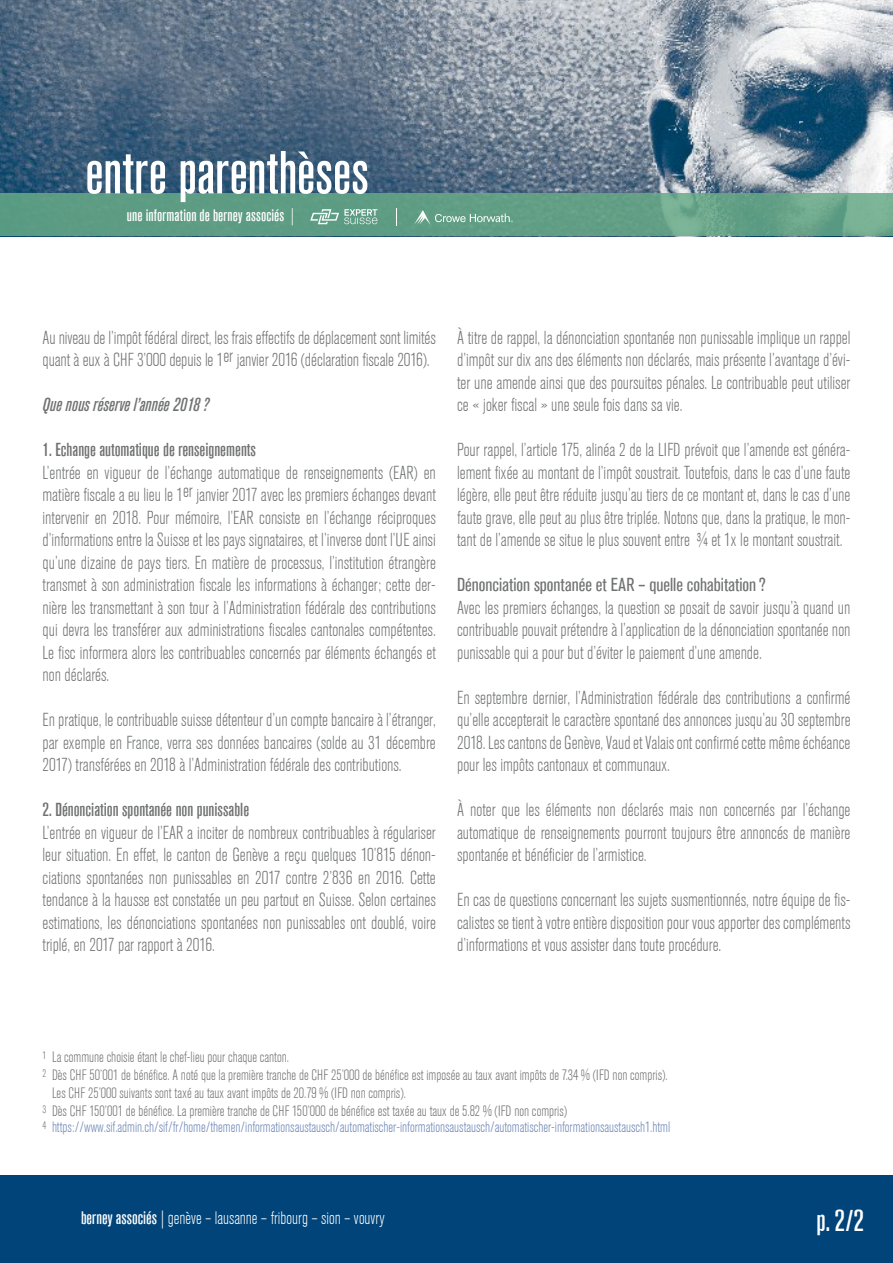
<style>
.page{position:relative;width:893px;height:1263px;background:#fff}
.page>*{position:absolute;margin:0;border:0;box-sizing:border-box;transform-origin:0 0}
.t1{font:500 condensed 60px "Akzidenz Grotesk Std";color:#fff}
.t2{font:500 condensed 30px "Akzidenz Grotesk Std";color:#fff}
.t3{font:300 condensed 18.75px/22.5px "Akzidenz Grotesk Std";color:#707172;text-align:justify}
.t4{font:500 condensed 18.75px "Akzidenz Grotesk Std";color:#707172}
.t5{font:condensed 18.75px "Akzidenz Grotesk Std";color:#707172}
.t6{font:italic 500 condensed 18.75px "Akzidenz Grotesk Std";color:#707172}
.t7{font:300 condensed 18px "Akzidenz Grotesk Std";color:#fff}
.t8{font:500 condensed 16.5px "Akzidenz Grotesk Std";letter-spacing:.005em;color:#fff}
.t9{font:300 condensed 15px "Akzidenz Grotesk Std";color:#707172}
.t10{font:300 condensed 15px "Akzidenz Grotesk Std";color:#6984b5}
.s1{font-weight:300;font-size:17.25px}
.s2{font-weight:500}
</style>
<div class="page">
<img style="left:0;top:0;width:893px;height:193px">
<svg style="left:0;top:193px;width:893px;height:43px;fill:#5f9d84"></svg>
<svg style="left:396px;top:209px;width:1px;height:17px"></svg>
<div style="left:0;top:1176px;width:893px;height:87px;background:#00447a"></div>
<svg style="left:310px;top:209px;width:67px;height:15px"></svg>
<svg style="left:414px;top:210px;width:99px;height:15px"></svg>
<p class="t1" style="left:85px;top:139px;width:285px">entre parenthèses</p>
<p class="t8" style="left:127px;top:206px;width:169px">une information de berney associés <span class="s1">|</span></p>
<p class="t3" style="left:43px;top:326px;width:395px">Au niveau de l’impôt fédéral direct, les frais effectifs de déplacement sont limités quant à eux à CHF 3’000 depuis le 1er janvier 2016 (déclaration fiscale 2016).</p>
<p class="t6" style="left:43px;top:394px;width:168px">Que nous réserve l’année 2018 ?</p>
<p class="t4" style="left:43px;top:439px;width:215px">1. Echange automatique de renseignements</p>
<p class="t3" style="left:43px;top:461px;width:395px">L’entrée en vigueur de l’échange automatique de renseignements (EAR) en matière fiscale a eu lieu le 1er janvier 2017 avec les premiers échanges devant intervenir en 2018. Pour mémoire, l’EAR consiste en l’échange réciproques d’informations entre la Suisse et les pays signataires, et l’inverse dont l’UE ainsi qu’une dizaine de pays tiers. En matière de processus, l’institution étrangère transmet à son administration fiscale les informations à échanger; cette der&shy;nière les transmettant à son tour à l’Administration fédérale des contributions qui devra les transférer aux administrations fiscales cantonales compétentes.<br>Le fisc informera alors les contribuables concernés par éléments échangés et non déclarés.</p>
<p class="t3" style="left:43px;top:709px;width:395px">En pratique, le contribuable suisse détenteur d’un compte bancaire à l’étranger, par exemple en France, verra ses données bancaires (solde au 31 décembre 2017) transférées en 2018 à l’Administration fédérale des contributions.</p>
<p class="t4" style="left:43px;top:799px;width:208px">2. Dénonciation spontanée non punissable</p>
<p class="t3" style="left:43px;top:821px;width:395px">L’entrée en vigueur de l’EAR a inciter de nombreux contribuables à régulariser leur situation. En effet, le canton de Genève a reçu quelques 10’815 dénon&shy;ciations spontanées non punissables en 2017 contre 2’836 en 2016. Cette tendance à la hausse est constatée un peu partout en Suisse. Selon certaines estimations, les dénonciations spontanées non punissables ont doublé, voire triplé, en 2017 par rapport à 2016.</p>
<p class="t3" style="left:457px;top:326px;width:395px">À titre de rappel, la dénonciation spontanée non punissable implique un rappel d’impôt sur dix ans des éléments non déclarés, mais présente l’avantage d’évi&shy;ter une amende ainsi que des poursuites pénales. Le contribuable peut utiliser ce « joker fiscal » une seule fois dans sa vie.</p>
<p class="t3" style="left:457px;top:439px;width:395px">Pour rappel, l’article 175, alinéa 2 de la LIFD prévoit que l’amende est généra&shy;lement fixée au montant de l’impôt soustrait. Toutefois, dans le cas d’une faute légère, elle peut être réduite jusqu’au tiers de ce montant et, dans le cas d’une faute grave, elle peut au plus être triplée. Notons que, dans la pratique, le mon&shy;tant de l’amende se situe le plus souvent entre ¾ et 1x le montant soustrait.</p>
<p class="t5" style="left:457px;top:574px;width:310px">Dénonciation spontanée et EAR – quelle cohabitation?</p>
<p class="t3" style="left:457px;top:596px;width:395px">Avec les premiers échanges, la question se posait de savoir jusqu’à quand un contribuable pouvait prétendre à l’application de la dénonciation spontanée non punissable qui a pour but d’éviter le paiement d’une amende.</p>
<p class="t3" style="left:457px;top:686px;width:395px">En septembre dernier, l’Administration fédérale des contributions a confirmé qu’elle accepterait le caractère spontané des annonces jusqu’au 30 septembre 2018. Les cantons de Genève, Vaud et Valais ont confirmé cette même échéance pour les impôts cantonaux et communaux.</p>
<p class="t3" style="left:457px;top:799px;width:395px">À noter que les éléments non déclarés mais non concernés par l’échange automatique de renseignements pourront toujours être annoncés de manière spontanée et bénéficier de l’armistice.</p>
<p class="t3" style="left:457px;top:889px;width:395px">En cas de questions concernant les sujets susmentionnés, notre équipe de fis&shy;calistes se tient à votre entière disposition pour vous apporter des compléments d’informations et vous assister dans toute procédure.</p>
<p class="t9" style="left:43px;top:1049px;width:248px"><sup>1</sup> La commune choisie étant le chef-lieu pour chaque canton.</p>
<p class="t9" style="left:43px;top:1067px;width:627px"><sup>2</sup> Dès CHF 50’001 de bénéfice. A noté que la première tranche de CHF 25’000 de bénéfice est imposée au taux avant impôts de 7.34 % (IFD non compris).</p>
<p class="t9" style="left:52px;top:1085px;width:355px">Les CHF 25’000 suivants sont taxé au taux avant impôts de 20.79 % (IFD non compris).</p>
<p class="t9" style="left:43px;top:1103px;width:526px"><sup>3</sup> Dès CHF 150’001 de bénéfice. La première tranche de CHF 150’000 de bénéfice est taxée au taux de 5.82 % (IFD non compris)</p>
<p class="t10" style="left:43px;top:1119px;width:629px"><sup>4</sup> https://www.sif.admin.ch/sif/fr/home/themen/informationsaustausch/automatischer-informationsaustausch/automatischer-informationsaustausch1.html</p>
<p class="t7" style="left:81px;top:1208px;width:305px"><span class="s2">berney associés</span> | genève – lausanne – fribourg – sion – vouvry</p>
<p class="t2" style="left:816px;top:1203px;width:49px">p. 2/2</p>
</div>
